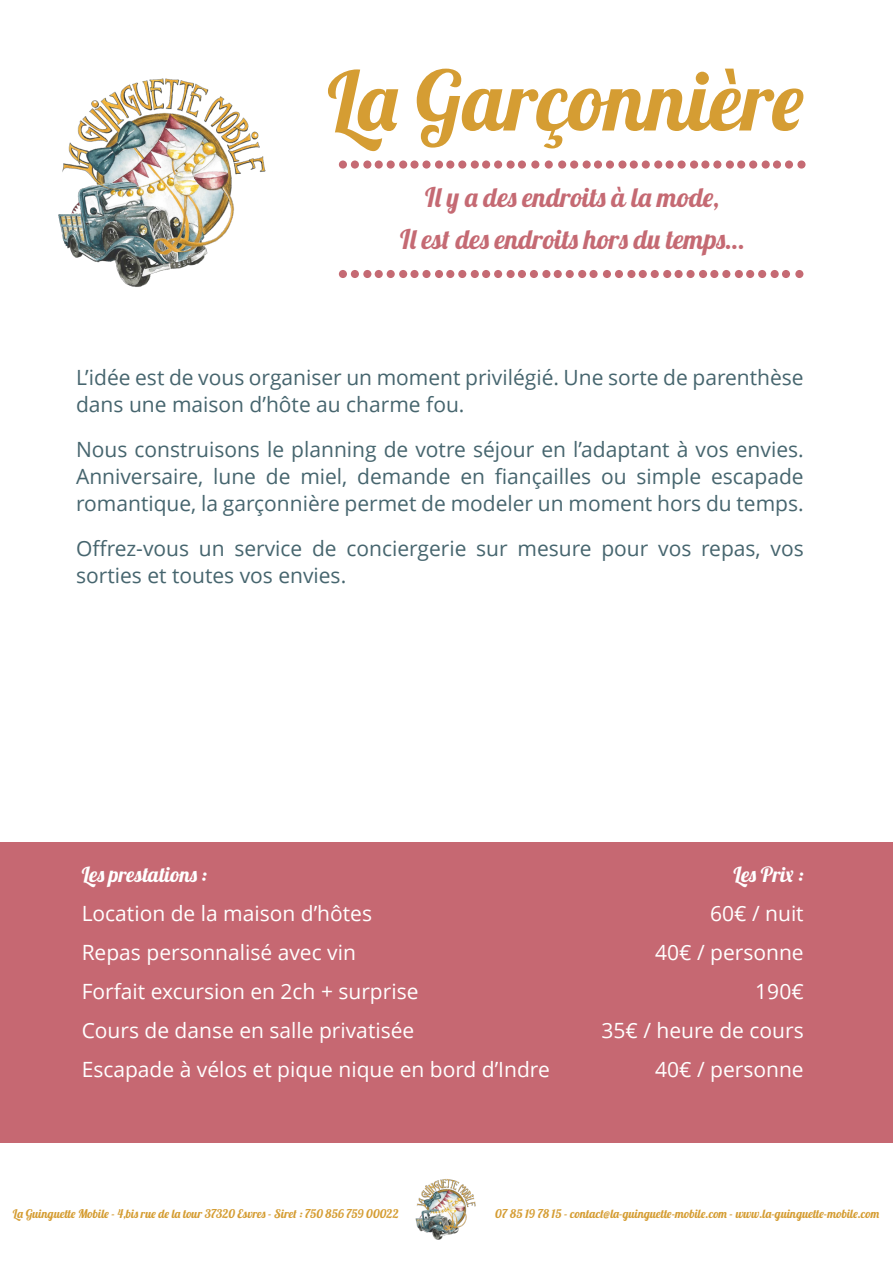
<style>
.page{position:relative;width:893px;height:1263px;background:#fff}
.page>*{position:absolute;margin:0;border:0;box-sizing:border-box;transform-origin:0 0}
.t1{font:82.5px "Lobster 1.4";color:#d59d33}
.t2{font:51px "Lobster 1.4";color:#c56a73}
.t3{font:27px/41.2px "Lobster 1.4";color:#c56a73;text-align:center}
.t4{font:21px/27px "Open Sans";color:#46656e}
.t5{font:21px/39px "Open Sans";color:#fff}
.t6{font:21px "Lobster 1.4";color:#fff}
.t7{font:12px "Lobster 1.4";color:#d59d33}
</style>
<div class="page">
<div style="left:0;top:842px;width:893px;height:301px;background:#c66872"></div>
<img style="left:58px;top:78px;width:208px;height:209px">
<img style="left:415px;top:1179px;width:61px;height:61px">
<h1 class="t1" style="left:327px;top:73px;width:477px">La Garçonnière</h1>
<h2 class="t2" style="left:337px;top:133px;width:471px">……………...…………………</h2>
<p class="t3" style="left:400px;top:181px;width:345px">Il y a des endroits à la mode,<br>Il est des endroits hors du temps…</p>
<h2 class="t2" style="left:337px;top:242px;width:471px">………………….……………..</h2>
<p class="t4" style="left:76px;top:366px;width:729px">L’idée est de vous organiser un moment privilégié. Une sorte de parenthèse dans une maison d’hôte au charme fou.</p>
<p class="t4" style="left:76px;top:438px;width:729px;text-align:justify">Nous construisons le planning de votre séjour en l’adaptant à vos envies.<br>Anniversaire, lune de miel, demande en fiançailles ou simple escapade romantique, la garçonnière permet de modeler un moment hors du temps.</p>
<p class="t4" style="left:76px;top:537px;width:729px">Offrez-vous un service de conciergerie sur mesure pour vos repas, vos sorties et toutes vos envies.</p>
<p class="t6" style="left:82px;top:867px;width:127px">Les prestations :</p>
<p class="t5" style="left:82px;top:896px;width:470px">Location de la maison d’hôtes<br>Repas personnalisé avec vin<br>Forfait excursion en 2ch + surprise<br>Cours de danse en salle privatisée<br>Escapade à vélos et pique nique en bord d’Indre</p>
<p class="t6" style="left:733px;top:867px;width:72px">Les Prix :</p>
<p class="t5" style="left:601px;top:896px;width:204px;text-align:right">60€ / nuit<br>40€ / personne<br>190€<br>35€ / heure de cours<br>40€ / personne</p>
<p class="t7" style="left:13px;top:1210px;width:387px">La Guinguette Mobile - 4,bis rue de la tour 37320 Esvres - Siret : 750 856 759 00022</p>
<p class="t7" style="left:495px;top:1210px;width:386px">07 85 19 78 15 - contact@la-guinguette-mobile.com - www.la-guinguette-mobile.com</p>
</div>
